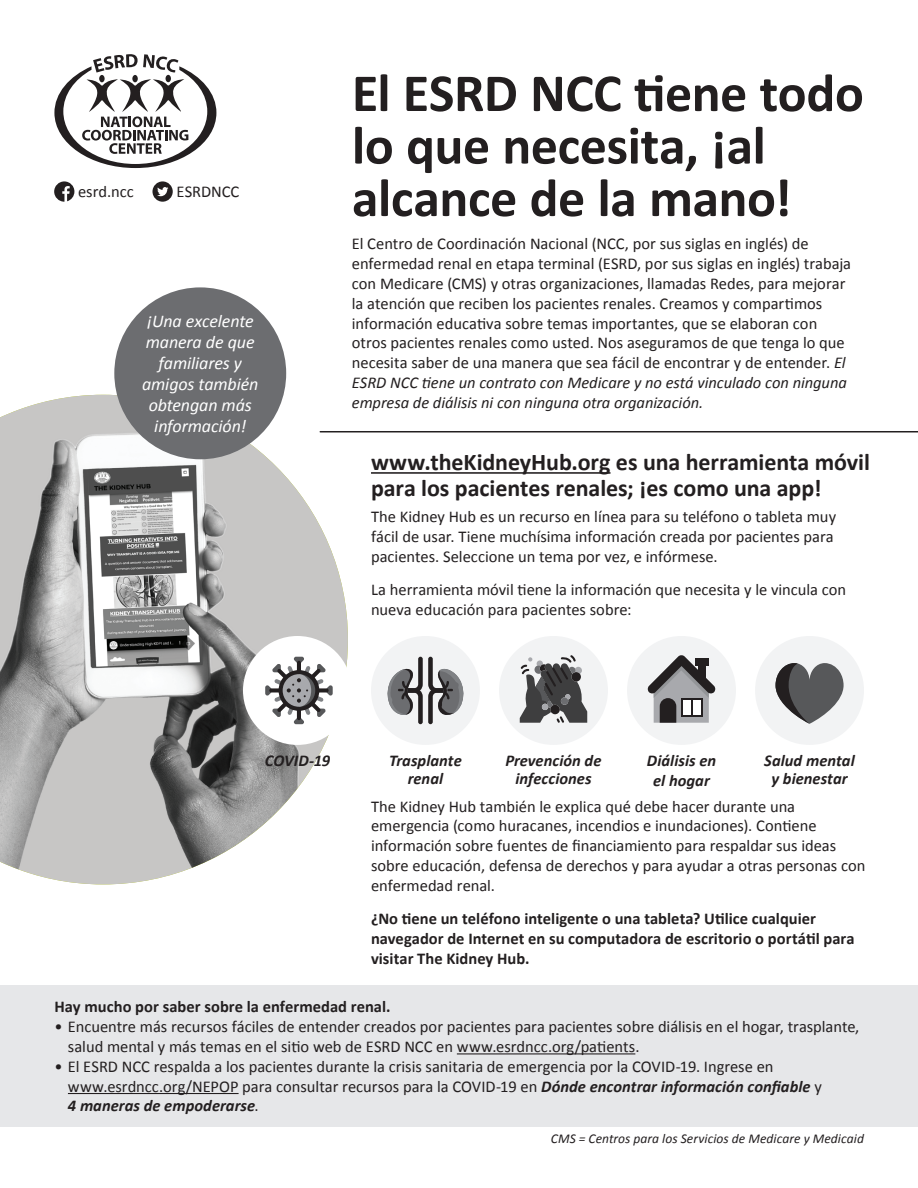
<style>
.page{position:relative;width:918px;height:1188px;background:#fff}
.page>*{position:absolute;margin:0;border:0;box-sizing:border-box;transform-origin:0 0}
.t1{font:700 54px/52.5px "Calibri";letter-spacing:-.01em;color:#231f20}
.t2{font:700 24px/25.5px "Calibri";letter-spacing:-.005em;color:#231f20}
.t3{font:italic 18px/21px "Calibri";letter-spacing:-.005em;color:#fff;text-align:center}
.t4{font:16.5px/19.8px "Calibri";color:#231f20}
.t5{font:700 16.5px/19.8px "Calibri";color:#231f20}
.t6{font:italic 700 16.5px/18px "Calibri";color:#231f20;text-align:center}
.t7{font:italic 13.5px "Calibri";letter-spacing:.005em;color:#231f20}
.s1{font-style:italic}
.s2{font-weight:700;font-style:italic}
</style>
<div class="page">
<div style="left:0;top:985px;width:918px;height:141px;background:#e6e7e9"></div>
<svg style="left:54px;top:54px;width:162px;height:114px"></svg>
<img style="left:0;top:395px;width:348px;height:489px">
<svg style="left:54px;top:181px;width:20px;height:21px"></svg>
<svg style="left:152px;top:181px;width:21px;height:21px"></svg>
<hr style="left:371px;top:472px;width:240px;height:2px;background:#231f20">
<hr style="left:320px;top:431px;width:598px;height:1px;background:#231f20">
<div style="left:114px;top:287px;width:172px;height:172px;background:#6c6d70;border-radius:50%"></div>
<hr style="left:457px;top:1053px;width:178px;height:1px;background:#231f20">
<hr style="left:68px;top:1093px;width:171px;height:1px;background:#231f20">
<div style="left:243px;top:636px;width:109px;height:109px;background:#fff;border-radius:50%"></div>
<div style="left:371px;top:636px;width:109px;height:109px;background:#f2f3f4;border-radius:50%"></div>
<div style="left:499px;top:636px;width:109px;height:109px;background:#f2f3f4;border-radius:50%"></div>
<div style="left:627px;top:636px;width:109px;height:109px;background:#f2f3f4;border-radius:50%"></div>
<div style="left:755px;top:636px;width:109px;height:109px;background:#f2f3f4;border-radius:50%"></div>
<svg style="left:387px;top:657px;width:77px;height:67px"></svg>
<svg style="left:647px;top:655px;width:69px;height:68px"></svg>
<svg style="left:776px;top:663px;width:68px;height:61px"></svg>
<svg style="left:520px;top:655px;width:67px;height:68px"></svg>
<svg style="left:265px;top:657px;width:68px;height:67px"></svg>
<p class="t4" style="left:78px;top:182px;width:57px">esrd.ncc</p>
<p class="t4" style="left:176px;top:182px;width:64px">ESRDNCC</p>
<p class="t3" style="left:142px;top:310px;width:118px">¡Una excelente manera de que familiares y amigos también obtengan más información!</p>
<p class="t1" style="left:352px;top:67px;width:514px">El ESRD NCC tiene todo lo que necesita, ¡al alcance de la mano!</p>
<p class="t4" style="left:352px;top:234px;width:501px">El Centro de Coordinación Nacional (NCC, por sus siglas en inglés) de enfermedad renal en etapa terminal (ESRD, por sus siglas en inglés) trabaja con Medicare (CMS) y otras organizaciones, llamadas Redes, para mejorar la atención que reciben los pacientes renales. Creamos y compartimos información educativa sobre temas importantes, que se elaboran con otros pacientes renales como usted. Nos aseguramos de que tenga lo que necesita saber de una manera que sea fácil de encontrar y de entender. <span class="s1">El ESRD NCC tiene un contrato con Medicare y no está vinculado con ninguna empresa de diálisis ni con ninguna otra organización.</span></p>
<p class="t2" style="left:371px;top:449px;width:500px">www.theKidneyHub.org es una herramienta móvil para los pacientes renales; ¡es como una app!</p>
<p class="t4" style="left:371px;top:507px;width:467px">The Kidney Hub es un recurso en línea para su teléfono o tableta muy fácil de usar. Tiene muchísima información creada por pacientes para pacientes. Seleccione un tema por vez, e infórmese.</p>
<p class="t4" style="left:371px;top:580px;width:477px">La herramienta móvil tiene la información que necesita y le vincula con nueva educación para pacientes sobre:</p>
<p class="t6" style="left:265px;top:751px;width:67px">COVID-19</p>
<p class="t6" style="left:389px;top:751px;width:74px">Trasplante renal</p>
<p class="t6" style="left:506px;top:751px;width:97px">Prevención de infecciones</p>
<p class="t6" style="left:647px;top:750px;width:71px;line-height:19.8px">Diálisis en el hogar</p>
<p class="t6" style="left:764px;top:751px;width:92px">Salud mental y bienestar</p>
<p class="t4" style="left:371px;top:796px;width:496px">The Kidney Hub también le explica qué debe hacer durante una emergencia (como huracanes, incendios e inundaciones). Contiene información sobre fuentes de financiamiento para respaldar sus ideas sobre educación, defensa de derechos y para ayudar a otras personas con enfermedad renal.</p>
<p class="t5" style="left:371px;top:909px;width:485px">¿No tiene un teléfono inteligente o una tableta? Utilice cualquier navegador de Internet en su computadora de escritorio o portátil para visitar The Kidney Hub.</p>
<p class="t5" style="left:54px;top:997px;width:338px">Hay mucho por saber sobre la enfermedad renal.</p>
<p class="t4" style="left:68px;top:1017px;width:793px;text-indent:-14px">• Encuentre más recursos fáciles de entender creados por pacientes para pacientes sobre diálisis en el hogar, trasplante, salud mental y más temas en el sitio web de ESRD NCC en www.esrdncc.org/patients.</p>
<p class="t4" style="left:68px;top:1057px;width:755px;text-indent:-13px">• El ESRD NCC respalda a los pacientes durante la crisis sanitaria de emergencia por la COVID-19. Ingrese en www.esrdncc.org/NEPOP para consultar recursos para la COVID-19 en <span class="s2">Dónde encontrar información confiable</span> y<br><span class="s2">4 maneras de empoderarse</span>.</p>
<p class="t7" style="left:551px;top:1130px;width:315px">CMS = Centros para los Servicios de Medicare y Medicaid</p>
</div>
